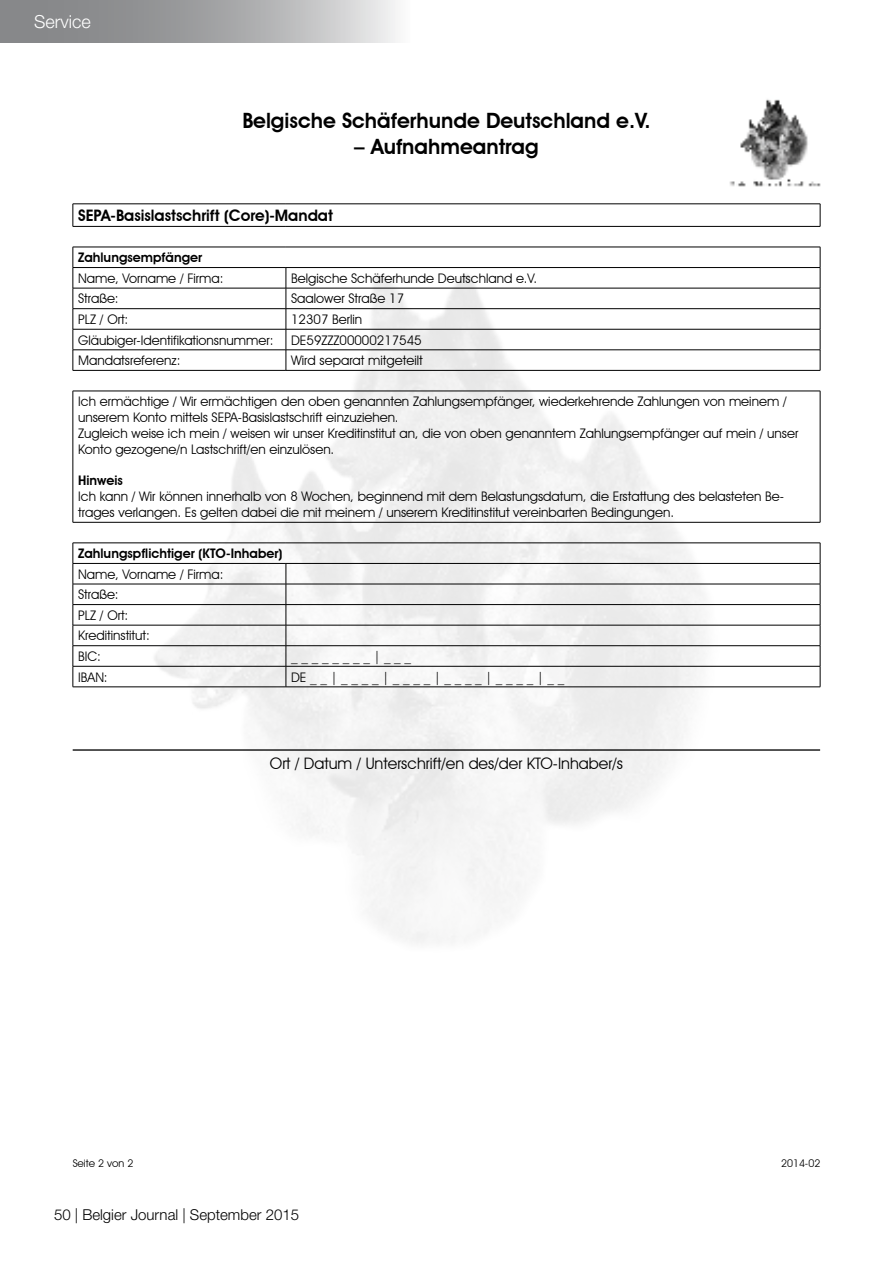
<style>
.page{position:relative;width:893px;height:1263px;background:#fff}
.page>*{position:absolute;margin:0;border:0;box-sizing:border-box;transform-origin:0 0}
.t1{font:600 21.15px "Avant Garde IT Cby BT";color:#000}
.t2{font:300 18px "Helvetica Neue LT Std";color:#fff}
.t3{font:15.75px "Avant Garde IT Cby BT";color:#000}
.t4{font:600 15.75px "Avant Garde IT Cby BT";color:#000}
.t5{font:300 15px "Helvetica Neue LT Std";color:#000}
.t6{font:13.2px/15.8px "Avant Garde IT Cby BT";color:#000}
.t7{font:600 13.2px "Avant Garde IT Cby BT";color:#000}
.t8{font:10.5px "Avant Garde IT Cby BT";color:#000}
</style>
<div class="page">
<img style="left:72px;top:246px;width:749px;height:698px">
<hr style="left:73px;top:204px;width:213px;height:1px;background:#000">
<svg style="left:73px;top:204px;width:1px;height:22px"></svg>
<hr style="left:286px;top:204px;width:534px;height:1px;background:#000">
<svg style="left:820px;top:204px;width:1px;height:22px"></svg>
<svg style="left:73px;top:248px;width:1px;height:122px"></svg>
<svg style="left:286px;top:268px;width:1px;height:102px"></svg>
<svg style="left:820px;top:247px;width:1px;height:123px"></svg>
<hr style="left:73px;top:391px;width:1px;height:131px;background:#000">
<hr style="left:820px;top:391px;width:1px;height:131px;background:#000">
<svg style="left:73px;top:544px;width:1px;height:143px"></svg>
<svg style="left:286px;top:564px;width:1px;height:123px"></svg>
<svg style="left:820px;top:543px;width:1px;height:144px"></svg>
<hr style="left:73px;top:226px;width:213px;height:1px;background:#000">
<hr style="left:286px;top:226px;width:534px;height:1px;background:#000">
<hr style="left:73px;top:247px;width:213px;height:1px;background:#000">
<hr style="left:286px;top:247px;width:534px;height:1px;background:#000">
<hr style="left:73px;top:267px;width:213px;height:1px;background:#000">
<hr style="left:286px;top:267px;width:534px;height:1px;background:#000">
<hr style="left:73px;top:288px;width:213px;height:1px;background:#000">
<hr style="left:286px;top:288px;width:534px;height:1px;background:#000">
<hr style="left:73px;top:308px;width:213px;height:1px;background:#000">
<hr style="left:286px;top:308px;width:534px;height:1px;background:#000">
<hr style="left:73px;top:329px;width:213px;height:1px;background:#000">
<hr style="left:286px;top:329px;width:534px;height:1px;background:#000">
<hr style="left:73px;top:350px;width:213px;height:1px;background:#000">
<hr style="left:286px;top:350px;width:534px;height:1px;background:#000">
<hr style="left:73px;top:370px;width:213px;height:1px;background:#000">
<hr style="left:286px;top:370px;width:534px;height:1px;background:#000">
<hr style="left:73px;top:391px;width:213px;height:1px;background:#000">
<hr style="left:286px;top:391px;width:534px;height:1px;background:#000">
<hr style="left:73px;top:522px;width:213px;height:1px;background:#000">
<hr style="left:286px;top:522px;width:534px;height:1px;background:#000">
<hr style="left:73px;top:543px;width:213px;height:1px;background:#000">
<hr style="left:286px;top:543px;width:534px;height:1px;background:#000">
<hr style="left:73px;top:563px;width:213px;height:1px;background:#000">
<hr style="left:286px;top:563px;width:534px;height:1px;background:#000">
<hr style="left:73px;top:584px;width:213px;height:1px;background:#000">
<hr style="left:286px;top:584px;width:534px;height:1px;background:#000">
<hr style="left:73px;top:604px;width:213px;height:1px;background:#000">
<hr style="left:286px;top:604px;width:534px;height:1px;background:#000">
<hr style="left:73px;top:625px;width:213px;height:1px;background:#000">
<hr style="left:286px;top:625px;width:534px;height:1px;background:#000">
<hr style="left:73px;top:645px;width:213px;height:1px;background:#000">
<hr style="left:286px;top:645px;width:534px;height:1px;background:#000">
<hr style="left:73px;top:666px;width:213px;height:1px;background:#000">
<hr style="left:286px;top:666px;width:534px;height:1px;background:#000">
<hr style="left:73px;top:687px;width:213px;height:1px;background:#000">
<hr style="left:286px;top:687px;width:534px;height:1px;background:#000">
<hr style="left:73px;top:749px;width:747px;height:2px;background:#000">
<img style="left:729px;top:99px;width:91px;height:88px">
<svg style="left:0;top:0;width:396px;height:43px"></svg>
<h2 class="t2" style="left:34px;top:10px;width:58px">Service</h2>
<h1 class="t1" style="left:242px;top:108px;width:410px">Belgische Schäferhunde Deutschland e.V.</h1>
<h1 class="t1" style="left:354px;top:133px;width:186px">– Aufnahmeantrag</h1>
<p class="t4" style="left:78px;top:206px;width:256px">SEPA-Basislastschrift (Core)-Mandat</p>
<p class="t7" style="left:78px;top:250px;width:126px">Zahlungsempfänger</p>
<p class="t6" style="left:78px;top:270px;width:147px">Name, Vorname / Firma:</p>
<p class="t6" style="left:291px;top:270px;width:247px">Belgische Schäferhunde Deutschland e.V.</p>
<p class="t6" style="left:78px;top:291px;width:42px">Straße:</p>
<p class="t6" style="left:291px;top:291px;width:114px">Saalower Straße 17</p>
<p class="t6" style="left:78px;top:311px;width:52px">PLZ / Ort:</p>
<p class="t6" style="left:291px;top:311px;width:73px">12307 Berlin</p>
<p class="t6" style="left:78px;top:332px;width:197px">Gläubiger-Identifikationsnummer:</p>
<p class="t6" style="left:291px;top:332px;width:132px">DE59ZZZ00000217545</p>
<p class="t6" style="left:78px;top:352px;width:104px">Mandatsreferenz:</p>
<p class="t6" style="left:291px;top:352px;width:133px">Wird separat mitgeteilt</p>
<p class="t6" style="left:78px;top:394px;width:722px">Ich ermächtige / Wir ermächtigen den oben genannten Zahlungsempfänger, wiederkehrende Zahlungen von meinem / unserem Konto mittels SEPA-Basislastschrift einzuziehen.<br>Zugleich weise ich mein / weisen wir unser Kreditinstitut an, die von oben genanntem Zahlungsempfänger auf mein / unser Konto gezogene/n Lastschrift/en einzulösen.</p>
<p class="t7" style="left:78px;top:473px;width:46px">Hinweis</p>
<p class="t6" style="left:78px;top:488px;width:707px">Ich kann / Wir können innerhalb von 8 Wochen, beginnend mit dem Belastungsdatum, die Erstattung des belasteten Be&shy;trages verlangen. Es gelten dabei die mit meinem / unserem Kreditinstitut vereinbarten Bedingungen.</p>
<p class="t7" style="left:78px;top:546px;width:206px">Zahlungspflichtiger (KTO-Inhaber)</p>
<p class="t6" style="left:78px;top:564px;width:147px;line-height:20.5px">Name, Vorname / Firma:<br>Straße:<br>PLZ / Ort:<br>Kreditinstitut:<br>BIC:</p>
<p class="t6" style="left:291px;top:648px;width:122px">_ _ _ _ _ _ _ _ | _ _ _</p>
<p class="t6" style="left:78px;top:669px;width:31px">IBAN:</p>
<p class="t6" style="left:291px;top:669px;width:275px">DE _ _ | _ _ _ _ | _ _ _ _ | _ _ _ _ | _ _ _ _ | _ _</p>
<p class="t3" style="left:270px;top:754px;width:355px">Ort / Datum / Unterschrift/en des/der KTO-Inhaber/s</p>
<p class="t8" style="left:73px;top:1157px;width:62px">Seite 2 von 2</p>
<p class="t5" style="left:54px;top:1205px;width:247px">50 | Belgier Journal | September 2015</p>
<p class="t8" style="left:781px;top:1157px;width:41px">2014-02</p>
</div>
